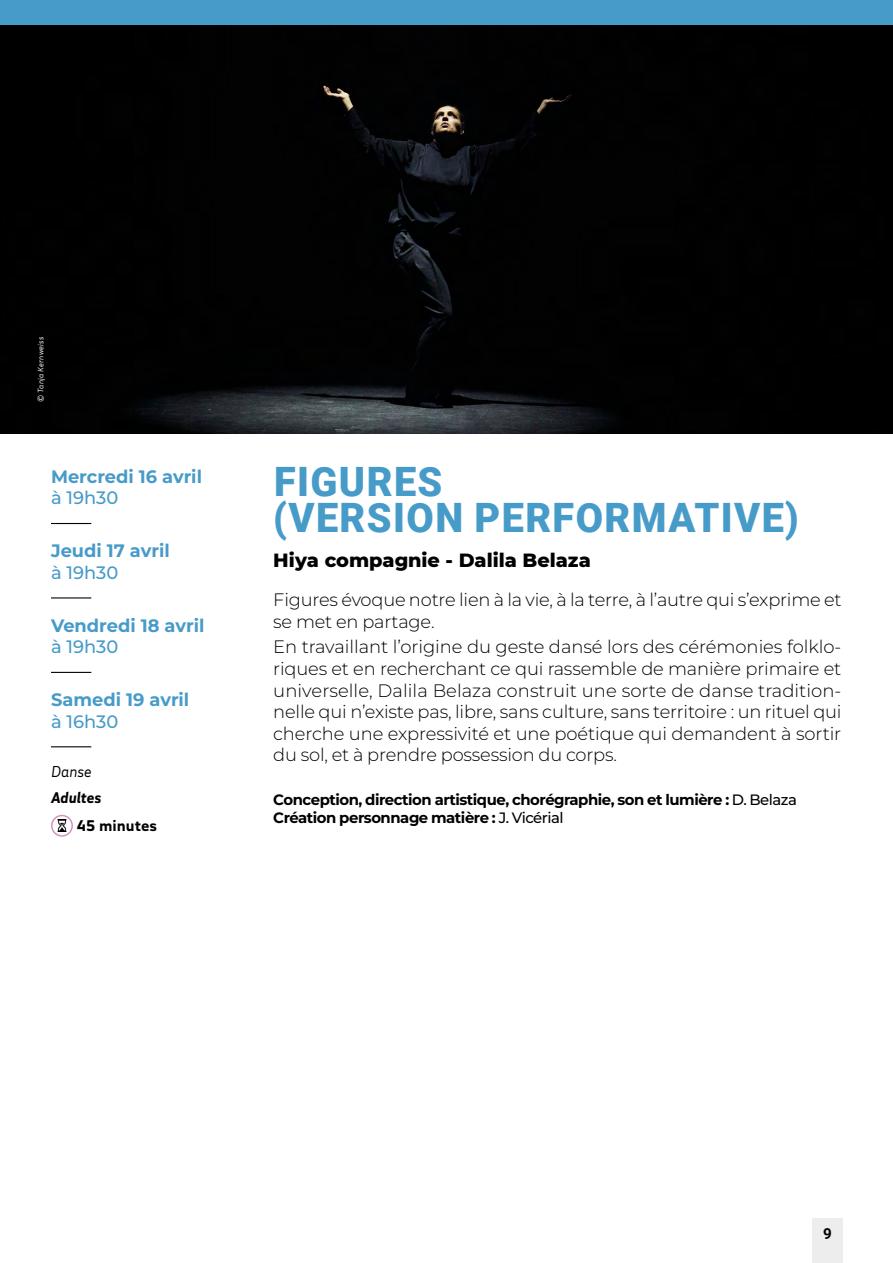
<style>
.page{position:relative;width:893px;height:1263px;background:#fff}
.page>*{position:absolute;margin:0;border:0;box-sizing:border-box;transform-origin:0 0}
.t1{font:900 40.5px/36px "Roboto";letter-spacing:.035em;color:#479bc9}
.t2{font:800 19.5px "Montserrat";color:#000}
.t3{font:300 18px/21.6px "Montserrat";letter-spacing:-.01em;color:#000}
.t4{font:700 18px "Montserrat";color:#479bc9}
.t5{font:500 18px "Montserrat";color:#479bc9}
.t6{font:700 15.15px "Roboto";color:#000}
.t7{font:700 15px/18px "Montserrat";letter-spacing:-.03em;color:#000}
.t8{font:700 15px "MAIF";color:#000}
.t9{font:italic 700 15px "MAIF";color:#000}
.t10{font:italic 15px "MAIF";color:#000}
.t11{font:italic 7.5px "MAIF";letter-spacing:.025em;color:#fff}
.s1{font-weight:500}
</style>
<div class="page">
<div style="left:812px;top:1218px;width:31px;height:45px;background:#ededed"></div>
<div style="left:0;top:0;width:893px;height:26px;background:#479bc9"></div>
<hr style="left:51px;top:523px;width:40px;height:1px;background:#000">
<hr style="left:51px;top:597px;width:40px;height:1px;background:#000">
<hr style="left:51px;top:672px;width:40px;height:1px;background:#000">
<hr style="left:51px;top:746px;width:40px;height:1px;background:#000">
<svg style="left:52px;top:815px;width:20px;height:21px"></svg>
<svg style="left:56px;top:820px;width:12px;height:12px"></svg>
<div style="left:51px;top:815px;width:22px;height:22px;border:2px solid #cf95c2;border-radius:50%"></div>
<img style="left:0;top:26px;width:893px;height:408px">
<p class="t11" style="left:36px;top:402px;width:66px;rotate:-90deg">© Tanja Kernweiss</p>
<p class="t4" style="left:51px;top:464px;width:153px">Mercredi 16 avril</p>
<p class="t5" style="left:51px;top:486px;width:69px">à 19h30</p>
<p class="t4" style="left:51px;top:539px;width:120px">Jeudi 17 avril</p>
<p class="t5" style="left:51px;top:560px;width:69px">à 19h30</p>
<p class="t4" style="left:51px;top:613px;width:155px">Vendredi 18 avril</p>
<p class="t5" style="left:51px;top:635px;width:69px">à 19h30</p>
<p class="t4" style="left:51px;top:687px;width:140px">Samedi 19 avril</p>
<p class="t5" style="left:51px;top:709px;width:69px">à 16h30</p>
<p class="t10" style="left:51px;top:762px;width:42px">Danse</p>
<p class="t9" style="left:51px;top:788px;width:52px">Adultes</p>
<p class="t8" style="left:77px;top:816px;width:82px">45 minutes</p>
<h1 class="t1" style="left:273px;top:462px;width:527px">FIGURES<br>(VERSION PERFORMATIVE)</h1>
<p class="t2" style="left:273px;top:546px;width:319px">Hiya compagnie - Dalila Belaza</p>
<p class="t3" style="left:273px;top:588px;width:570px">Figures évoque notre lien à la vie, à la terre, à l’autre qui s’exprime et se met en partage.</p>
<p class="t3" style="left:273px;top:636px;width:570px;text-align:justify">En travaillant l’origine du geste dansé lors des cérémonies folklo&shy;riques et en recherchant ce qui rassemble de manière primaire et universelle, Dalila Belaza construit une sorte de danse tradition&shy;nelle qui n’existe pas, libre, sans culture, sans territoire : un rituel qui cherche une expressivité et une poétique qui demandent à sortir du sol, et à prendre possession du corps.</p>
<p class="t7" style="left:273px;top:790px;width:525px">Conception, direction artistique, chorégraphie, son et lumière : <span class="s1">D. Belaza<br></span>Création personnage matière : <span class="s1">J. Vicérial</span></p>
<p class="t6" style="left:823px;top:1223px;width:10px">9</p>
</div>
